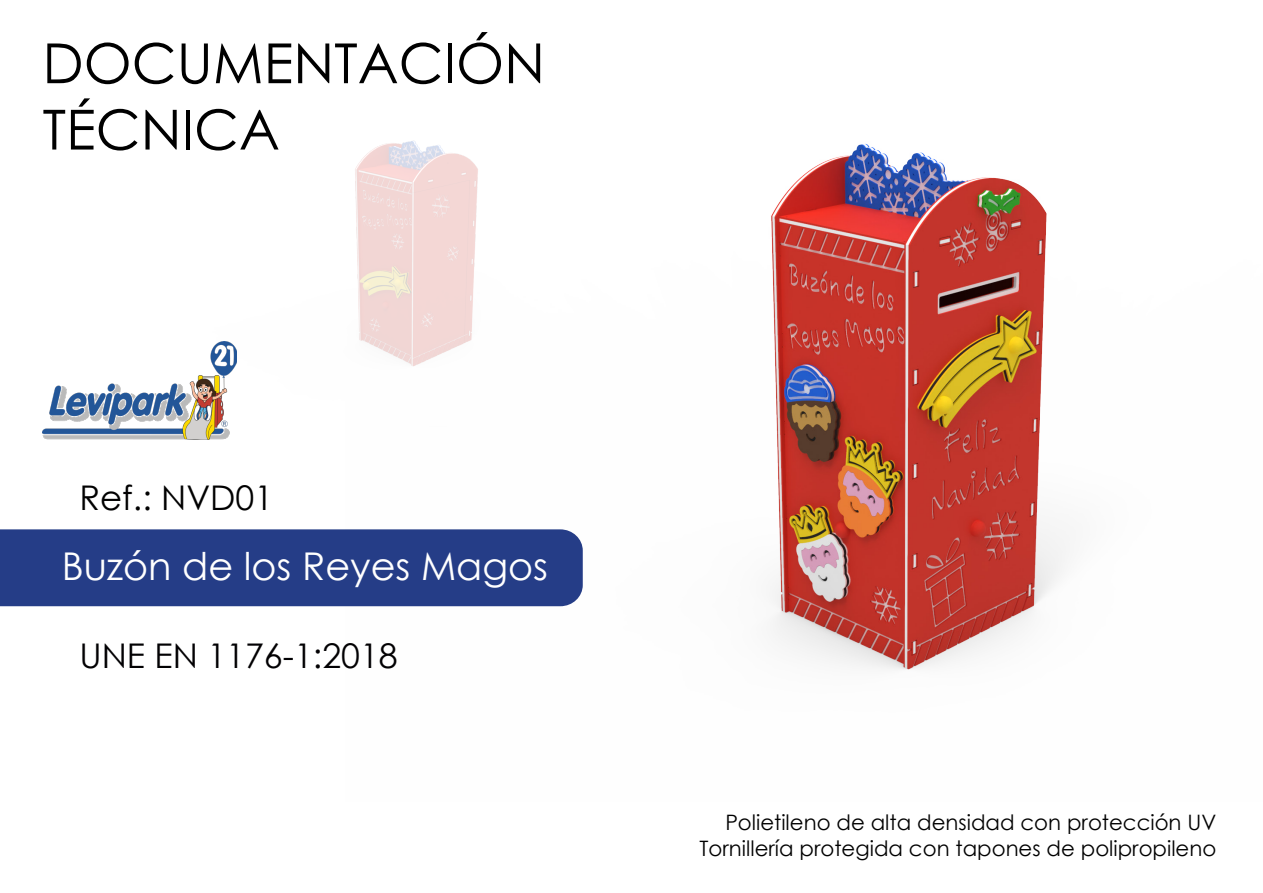
<style>
.page{position:relative;width:1263px;height:893px;background:#fff}
.page>*{position:absolute;margin:0;border:0;box-sizing:border-box;transform-origin:0 0}
.t1{font:55.35px/66.3px "Century Gothic";color:#000}
.t2{font:38.25px "Century Gothic";color:#fff}
.t3{font:34.05px "Century Gothic";color:#020103}
.t4{font:34.05px "Century Gothic";color:#010001}
.t5{font:21.3px/25.5px "Century Gothic";color:#000;text-align:right}
</style>
<div class="page">
<img style="left:346px;top:141px;width:721px;height:529px">
<div style="left:0;top:529px;width:583px;height:77px;background:#253d87"></div>
<img style="left:43px;top:341px;width:194px;height:98px">
<h1 class="t1" style="left:43px;top:29px;width:504px">DOCUMENTACIÓN<br>TÉCNICA</h1>
<h3 class="t4" style="left:79px;top:474px;width:195px">Ref.: NVD01</h3>
<h2 class="t2" style="left:62px;top:540px;width:488px">Buzón de los Reyes Magos</h2>
<h3 class="t3" style="left:79px;top:631px;width:320px">UNE EN 1176-1:2018</h3>
<p class="t5" style="left:700px;top:809px;width:518px">Polietileno de alta densidad con protección UV<br>Tornillería protegida con tapones de polipropileno</p>
</div>
